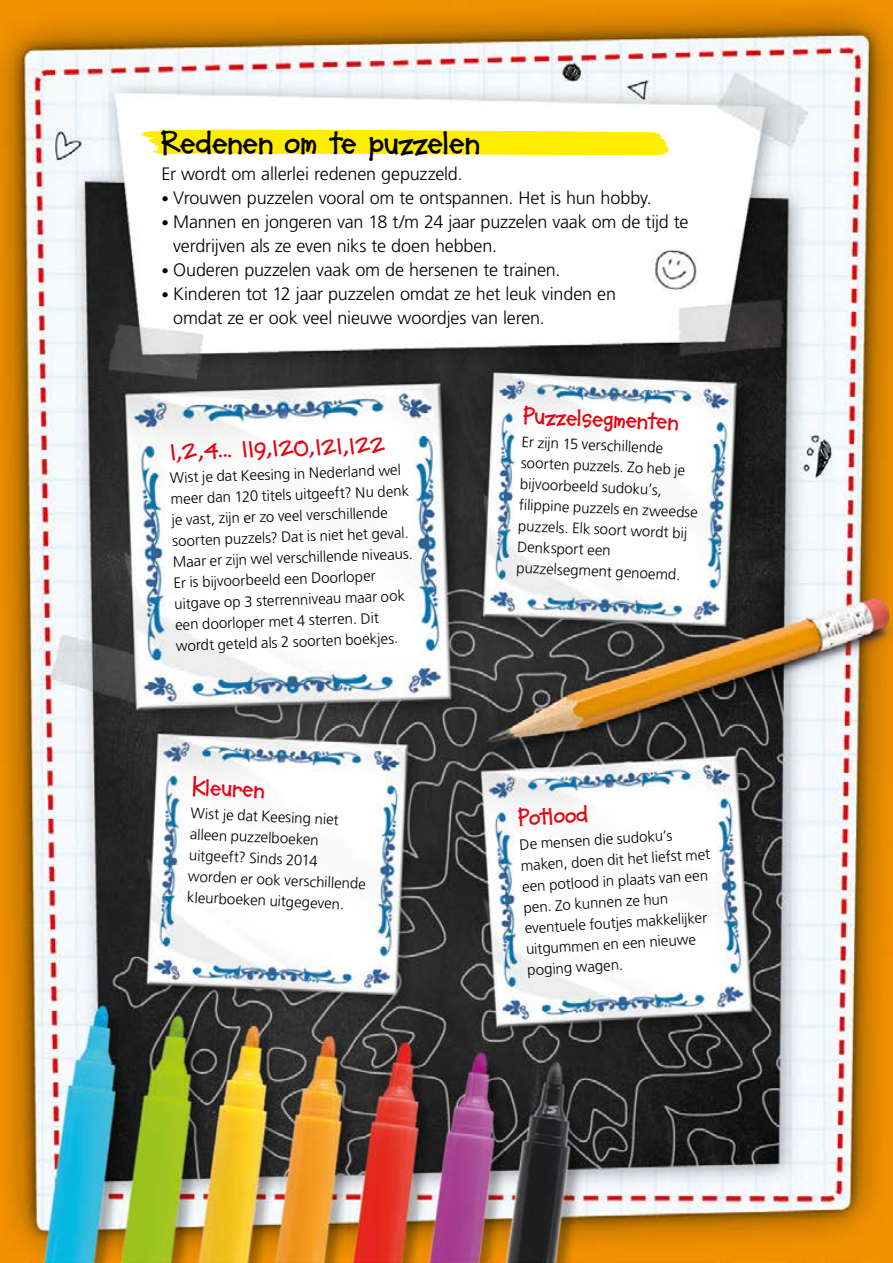
<style>
.page{position:relative;width:893px;height:1263px;background:#fff}
.page>*{position:absolute;margin:0;border:0;box-sizing:border-box;transform-origin:0 0}
.t1{font:700 33px "Soup Bone";letter-spacing:-.02em;color:#000}
.t2{font:700 24px "Soup Bone";color:#e30613}
.t3{font:300 18px/24px "Frutiger LT Pro";letter-spacing:-.01em;color:#000}
.t4{font:300 15px/21px "Frutiger LT Pro";color:#000}
.s1{font-size:15px}
</style>
<div class="page">
<img style="left:0;top:0;width:893px;height:1263px">
<img style="left:106px;top:313px;width:102px;height:79px">
<svg style="left:141px;top:130px;width:529px;height:26px;background:#ffef1d"></svg>
<h1 class="t1" style="left:162px;top:123px;width:319px">Redenen om te puzzelen</h1>
<p class="t3" style="left:162px;top:162px;width:303px">Er wordt om allerlei redenen gepuzzeld.</p>
<p class="t3" style="left:162px;top:186px;width:492px"><span class="s1">•</span> Vrouwen puzzelen vooral om te ontspannen. Het is hun hobby.</p>
<p class="t3" style="left:173px;top:210px;width:517px;text-indent:-12px"><span class="s1">•</span> Mannen en jongeren van 18 t/m 24 jaar puzzelen vaak om de tijd te verdrijven als ze even niks te doen hebben.</p>
<p class="t3" style="left:162px;top:258px;width:400px"><span class="s1">•</span> Ouderen puzzelen vaak om de hersenen te trainen.</p>
<p class="t3" style="left:173px;top:282px;width:444px;text-indent:-12px"><span class="s1">•</span> Kinderen tot 12 jaar puzzelen omdat ze het leuk vinden en omdat ze er ook veel nieuwe woordjes van leren.</p>
<h2 class="t2" style="left:169px;top:437px;width:218px;rotate:-2deg">1,2,4… 119,120,121,122</h2>
<p class="t4" style="left:170px;top:467px;width:241px;rotate:-2deg">Wist je dat Keesing in Nederland wel meer dan 120 titels uitgeeft? Nu denk je vast, zijn er zo veel verschillende soorten puzzels? Dat is niet het geval.<br>Maar er zijn wel verschillende niveaus.<br>Er is bijvoorbeeld een Doorloper uitgave op 3 sterrenniveau maar ook een doorloper met 4 sterren. Dit wordt geteld als 2 soorten boekjes.</p>
<h2 class="t2" style="left:523px;top:402px;width:157px;rotate:2deg">Puzzelsegmenten</h2>
<p class="t4" style="left:522px;top:431px;width:181px;rotate:3deg">Er zijn 15 verschillende soorten puzzels. Zo heb je bijvoorbeeld sudoku’s, filippine puzzels en zweedse puzzels. Elk soort wordt bij<br>Denksport een puzzelsegment genoemd.</p>
<h2 class="t2" style="left:192px;top:773px;width:74px;rotate:2deg">Kleuren</h2>
<p class="t4" style="left:191px;top:802px;width:180px;rotate:3deg">Wist je dat Keesing niet alleen puzzelboeken uitgeeft? Sinds 2014 worden er ook verschillende kleurboeken uitgegeven.</p>
<h2 class="t2" style="left:517px;top:804px;width:72px;rotate:-4deg">Potlood</h2>
<p class="t4" style="left:518px;top:835px;width:192px;rotate:-4deg">De mensen die sudoku’s maken, doen dit het liefst met een potlood in plaats van een pen. Zo kunnen ze hun eventuele foutjes makkelijker uitgummen en een nieuwe poging wagen.</p>
</div>
